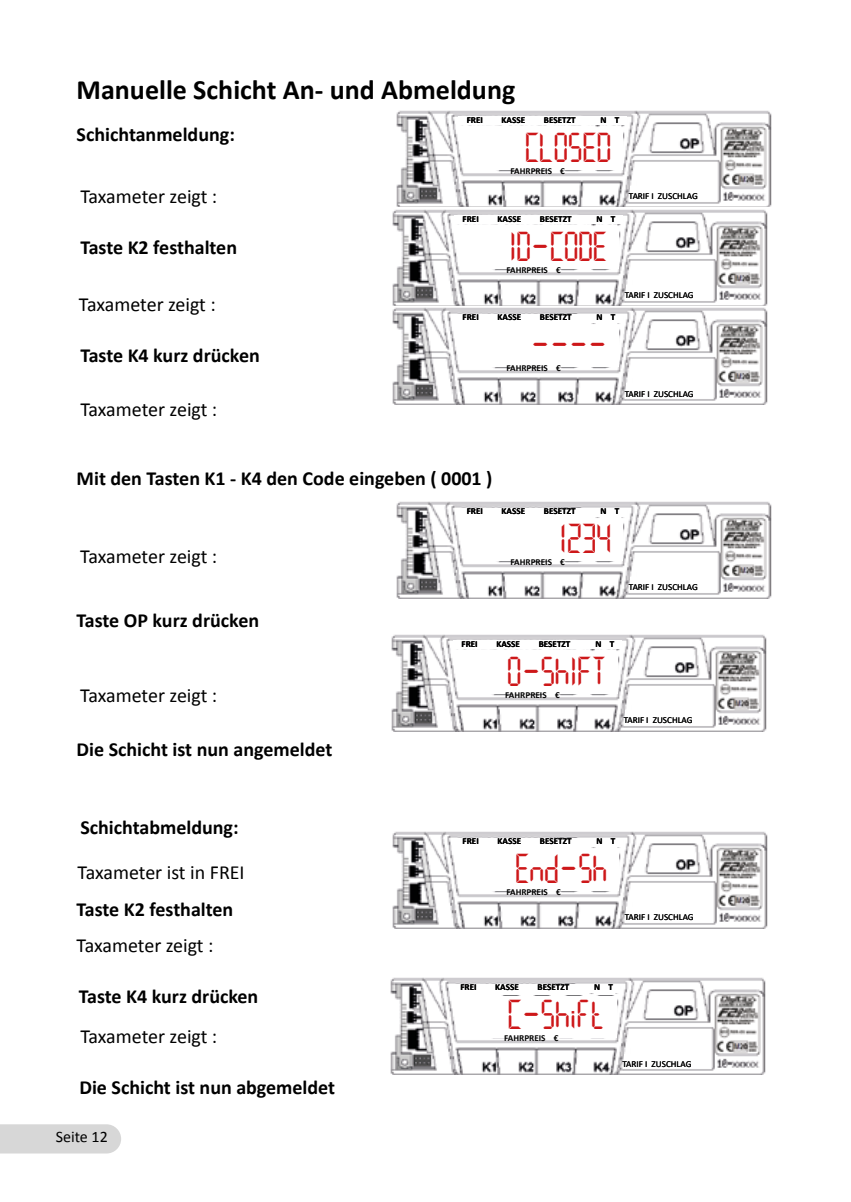
<style>
.page{position:relative;width:851px;height:1202px;background:#fff}
.page>*{position:absolute;margin:0;border:0;box-sizing:border-box;transform-origin:0 0}
.t1{font:46px "DIGITAL";color:#cd1719}
.t2{font:700 28px "Calibri";color:#000}
.t3{font:700 20px "Calibri";color:#000}
.t4{font:20px "Calibri";letter-spacing:-.005em;color:#000}
.t5{font:16px "Calibri";color:#000}
.t6{font:700 9.2px "Calibri";color:#000}
.t7{font:9.2px "Calibri";color:#000}
</style>
<div class="page">
<div style="left:0;top:1124px;width:121px;height:29px;background:#d7d7d7"></div>
<img style="left:396px;top:110px;width:376px;height:97px">
<div style="left:474px;top:128px;width:148px;height:42px;background:#fff"></div>
<div style="left:637px;top:168px;width:79px;height:18px;background:#fff"></div>
<div style="left:458px;top:116px;width:168px;height:9px;background:#fff"></div>
<div style="left:630px;top:186px;width:84px;height:14px;background:#fff"></div>
<img style="left:392px;top:209px;width:376px;height:195px">
<div style="left:470px;top:227px;width:148px;height:42px;background:#fff"></div>
<div style="left:633px;top:267px;width:79px;height:18px;background:#fff"></div>
<div style="left:454px;top:215px;width:168px;height:9px;background:#fff"></div>
<div style="left:626px;top:285px;width:84px;height:14px;background:#fff"></div>
<div style="left:470px;top:325px;width:148px;height:42px;background:#fff"></div>
<div style="left:633px;top:365px;width:79px;height:19px;background:#fff"></div>
<div style="left:454px;top:314px;width:168px;height:9px;background:#fff"></div>
<div style="left:626px;top:384px;width:84px;height:13px;background:#fff"></div>
<img style="left:396px;top:501px;width:376px;height:97px">
<div style="left:474px;top:519px;width:148px;height:42px;background:#fff"></div>
<div style="left:637px;top:559px;width:79px;height:19px;background:#fff"></div>
<div style="left:458px;top:508px;width:168px;height:8px;background:#fff"></div>
<div style="left:630px;top:578px;width:84px;height:13px;background:#fff"></div>
<img style="left:391px;top:634px;width:376px;height:97px">
<div style="left:468px;top:652px;width:149px;height:42px;background:#fff"></div>
<div style="left:632px;top:691px;width:79px;height:19px;background:#fff"></div>
<div style="left:453px;top:640px;width:168px;height:9px;background:#fff"></div>
<div style="left:625px;top:710px;width:84px;height:13px;background:#fff"></div>
<img style="left:390px;top:977px;width:376px;height:98px">
<div style="left:467px;top:995px;width:149px;height:42px;background:#fff"></div>
<div style="left:631px;top:1035px;width:79px;height:19px;background:#fff"></div>
<div style="left:451px;top:984px;width:169px;height:9px;background:#fff"></div>
<div style="left:624px;top:1054px;width:84px;height:13px;background:#fff"></div>
<img style="left:392px;top:831px;width:376px;height:97px">
<div style="left:470px;top:849px;width:148px;height:42px;background:#fff"></div>
<div style="left:633px;top:889px;width:79px;height:19px;background:#fff"></div>
<div style="left:454px;top:837px;width:168px;height:9px;background:#fff"></div>
<div style="left:626px;top:908px;width:84px;height:13px;background:#fff"></div>
<h2 class="t2" style="left:77px;top:72px;width:440px">Manuelle Schicht An- und Abmeldung</h2>
<p class="t3" style="left:77px;top:121px;width:160px">Schichtanmeldung:</p>
<p class="t6" style="left:466px;top:113px;width:18px">FREI</p>
<p class="t6" style="left:501px;top:113px;width:25px">KASSE</p>
<p class="t6" style="left:544px;top:113px;width:33px">BESETZT</p>
<p class="t6" style="left:600px;top:113px;width:20px">N T</p>
<h1 class="t1" style="left:525px;top:128px;width:87px">CLOSED</h1>
<p class="t4" style="left:80px;top:184px;width:138px">Taxameter zeigt :</p>
<p class="t3" style="left:80px;top:235px;width:158px">Taste K2 festhalten</p>
<p class="t4" style="left:79px;top:292px;width:138px">Taxameter zeigt :</p>
<p class="t3" style="left:80px;top:343px;width:181px">Taste K4 kurz drücken</p>
<p class="t4" style="left:80px;top:397px;width:138px">Taxameter zeigt :</p>
<p class="t6" style="left:510px;top:164px;width:56px">FAHRPREIS €</p>
<p class="t6" style="left:462px;top:212px;width:18px">FREI</p>
<p class="t6" style="left:497px;top:212px;width:25px">KASSE</p>
<p class="t6" style="left:540px;top:212px;width:33px">BESETZT</p>
<p class="t6" style="left:596px;top:212px;width:20px">N T</p>
<h1 class="t1" style="left:508px;top:227px;width:100px">ID-CODE</h1>
<p class="t6" style="left:506px;top:263px;width:56px">FAHRPREIS €</p>
<p class="t6" style="left:462px;top:311px;width:18px">FREI</p>
<p class="t6" style="left:497px;top:311px;width:25px">KASSE</p>
<p class="t6" style="left:540px;top:311px;width:33px">BESETZT</p>
<p class="t6" style="left:596px;top:311px;width:20px">N T</p>
<h1 class="t1" style="left:531px;top:325px;width:78px">----</h1>
<p class="t6" style="left:506px;top:362px;width:56px">FAHRPREIS €</p>
<p class="t7" style="left:628px;top:190px;width:70px">TARIF I ZUSCHLAG</p>
<p class="t7" style="left:624px;top:289px;width:70px">TARIF I ZUSCHLAG</p>
<p class="t7" style="left:624px;top:387px;width:70px">TARIF I ZUSCHLAG</p>
<p class="t3" style="left:77px;top:466px;width:417px">Mit den Tasten K1 - K4 den Code eingeben ( 0001 )</p>
<p class="t4" style="left:80px;top:544px;width:138px">Taxameter zeigt :</p>
<p class="t3" style="left:77px;top:608px;width:184px">Taste OP kurz drücken</p>
<p class="t4" style="left:80px;top:683px;width:138px">Taxameter zeigt :</p>
<p class="t3" style="left:77px;top:736px;width:257px">Die Schicht ist nun angemeldet</p>
<p class="t3" style="left:80px;top:815px;width:160px">Schichtabmeldung:</p>
<p class="t4" style="left:77px;top:859px;width:169px">Taxameter ist in FREI</p>
<p class="t3" style="left:77px;top:896px;width:158px">Taste K2 festhalten</p>
<p class="t4" style="left:77px;top:932px;width:138px">Taxameter zeigt :</p>
<p class="t3" style="left:79px;top:984px;width:181px">Taste K4 kurz drücken</p>
<p class="t4" style="left:80px;top:1024px;width:138px">Taxameter zeigt :</p>
<p class="t3" style="left:79px;top:1074px;width:257px">Die Schicht ist nun abgemeldet</p>
<p class="t5" style="left:56px;top:1127px;width:53px">Seite 12</p>
<p class="t6" style="left:466px;top:505px;width:18px">FREI</p>
<p class="t6" style="left:501px;top:505px;width:25px">KASSE</p>
<p class="t6" style="left:544px;top:505px;width:33px">BESETZT</p>
<p class="t6" style="left:600px;top:505px;width:20px">N T</p>
<h1 class="t1" style="left:559px;top:519px;width:53px">1234</h1>
<p class="t6" style="left:510px;top:555px;width:56px">FAHRPREIS €</p>
<p class="t7" style="left:628px;top:581px;width:70px">TARIF I ZUSCHLAG</p>
<p class="t6" style="left:461px;top:637px;width:18px">FREI</p>
<p class="t6" style="left:496px;top:637px;width:25px">KASSE</p>
<p class="t6" style="left:538px;top:637px;width:33px">BESETZT</p>
<p class="t6" style="left:595px;top:637px;width:20px">N T</p>
<h1 class="t1" style="left:507px;top:652px;width:100px">O-ShIFT</h1>
<p class="t6" style="left:505px;top:688px;width:56px">FAHRPREIS €</p>
<p class="t7" style="left:623px;top:714px;width:70px">TARIF I ZUSCHLAG</p>
<p class="t6" style="left:462px;top:835px;width:18px">FREI</p>
<p class="t6" style="left:497px;top:835px;width:25px">KASSE</p>
<p class="t6" style="left:540px;top:835px;width:33px">BESETZT</p>
<p class="t6" style="left:596px;top:835px;width:20px">N T</p>
<h1 class="t1" style="left:515px;top:849px;width:93px">End-Sh</h1>
<p class="t6" style="left:506px;top:885px;width:56px">FAHRPREIS €</p>
<p class="t7" style="left:624px;top:911px;width:70px">TARIF I ZUSCHLAG</p>
<p class="t6" style="left:460px;top:981px;width:18px">FREI</p>
<p class="t6" style="left:495px;top:981px;width:25px">KASSE</p>
<p class="t6" style="left:537px;top:981px;width:33px">BESETZT</p>
<p class="t6" style="left:594px;top:981px;width:20px">N T</p>
<h1 class="t1" style="left:507px;top:995px;width:98px">C-Shift</h1>
<p class="t6" style="left:504px;top:1032px;width:56px">FAHRPREIS €</p>
<p class="t7" style="left:622px;top:1057px;width:70px">TARIF I ZUSCHLAG</p>
</div>
